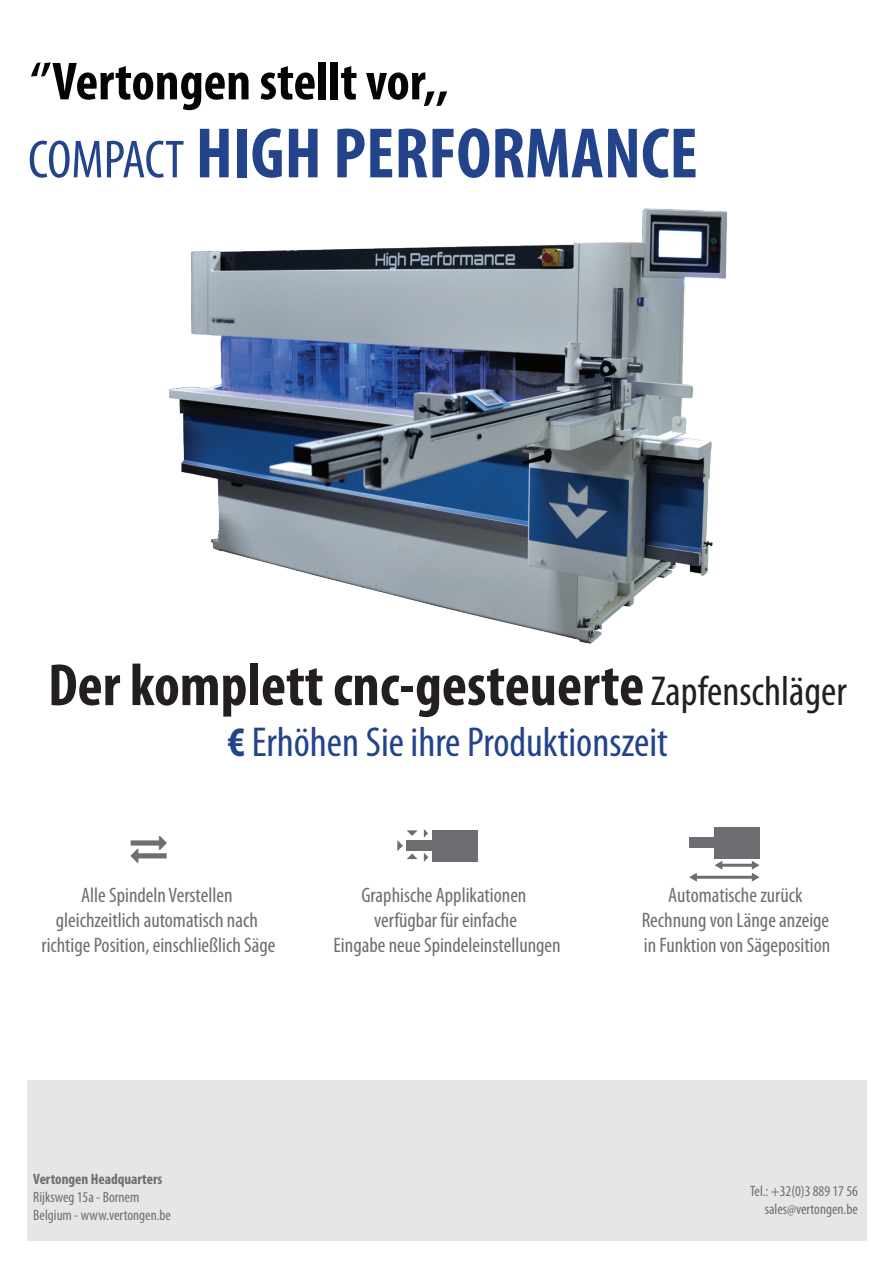
<style>
.page{position:relative;width:893px;height:1263px;background:#fff}
.page>*{position:absolute;margin:0;border:0;box-sizing:border-box;transform-origin:0 0}
.t1{font:700 condensed 72px "Myriad Pro";color:#23438b}
.t2{font:700 condensed 60px "Myriad Pro";color:#231f20}
.t3{font:700 condensed 54px "Myriad Pro";color:#040503}
.t4{font:condensed 42px "Myriad Pro";color:#23438b}
.t5{font:condensed 21px/25.2px "Myriad Pro";color:#6d6e71;text-align:center}
.t6{font:condensed 15px/18px "Myriad Pro";color:#6d6e71}
.t7{font:700 condensed 15px "Myriad Pro";color:#6d6e71}
.s1{font-weight:400;font-size:54px}
.s2{font-weight:400;font-size:42px}
.s3{font-weight:700}
</style>
<div class="page">
<div style="left:27px;top:1080px;width:840px;height:161px;background:#e5e6e6"></div>
<div style="left:432px;top:830px;width:45px;height:32px;background:#6d6e71"></div>
<div style="left:407px;top:840px;width:34px;height:11px;background:#6d6e71"></div>
<svg style="left:424px;top:829px;width:4px;height:9px"></svg>
<svg style="left:424px;top:853px;width:4px;height:9px"></svg>
<svg style="left:397px;top:830px;width:21px;height:29px"></svg>
<div style="left:715px;top:827px;width:45px;height:32px;background:#6d6e71"></div>
<div style="left:689px;top:837px;width:35px;height:11px;background:#6d6e71"></div>
<hr style="left:721px;top:864px;width:32px;height:3px;background:#6d6e71">
<svg style="left:715px;top:861px;width:7px;height:9px"></svg>
<hr style="left:696px;top:876px;width:57px;height:3px;background:#6d6e71">
<svg style="left:689px;top:873px;width:8px;height:9px"></svg>
<svg style="left:752px;top:861px;width:8px;height:21px"></svg>
<img style="left:169px;top:208px;width:559px;height:436px">
<h3 class="t3" style="left:31px;top:48px;width:419px">‘’Vertongen stellt vor,,</h3>
<h1 class="t1" style="left:28px;top:108px;width:671px"><span class="s1">COMPACT</span> HIGH PERFORMANCE</h1>
<h2 class="t2" style="left:48px;top:648px;width:800px">Der komplett cnc-gesteuerte <span class="s2">Zapfenschläger</span></h2>
<h3 class="t4" style="left:227px;top:716px;width:442px"><span class="s3">€</span> Erhöhen Sie ihre Produktionszeit</h3>
<p class="t5" style="left:41px;top:882px;width:236px">Alle Spindeln Verstellen gleichzeitlich automatisch nach richtige Position, einschließlich Säge</p>
<p class="t5" style="left:334px;top:882px;width:229px">Graphische Applikationen verfügbar für einfache<br>Eingabe neue Spindeleinstellungen</p>
<p class="t5" style="left:642px;top:882px;width:190px">Automatische zurück<br>Rechnung von Länge anzeige in Funktion von Sägeposition</p>
<p class="t7" style="left:33px;top:1169px;width:131px">Vertongen Headquarters</p>
<p class="t6" style="left:33px;top:1187px;width:139px">Rijksweg 15a - Bornem<br>Belgium - www.vertongen.be</p>
<p class="t6" style="left:750px;top:1182px;width:109px;text-align:right">Tel.: +32(0)3 889 17 56 sales@vertongen.be</p>
</div>
